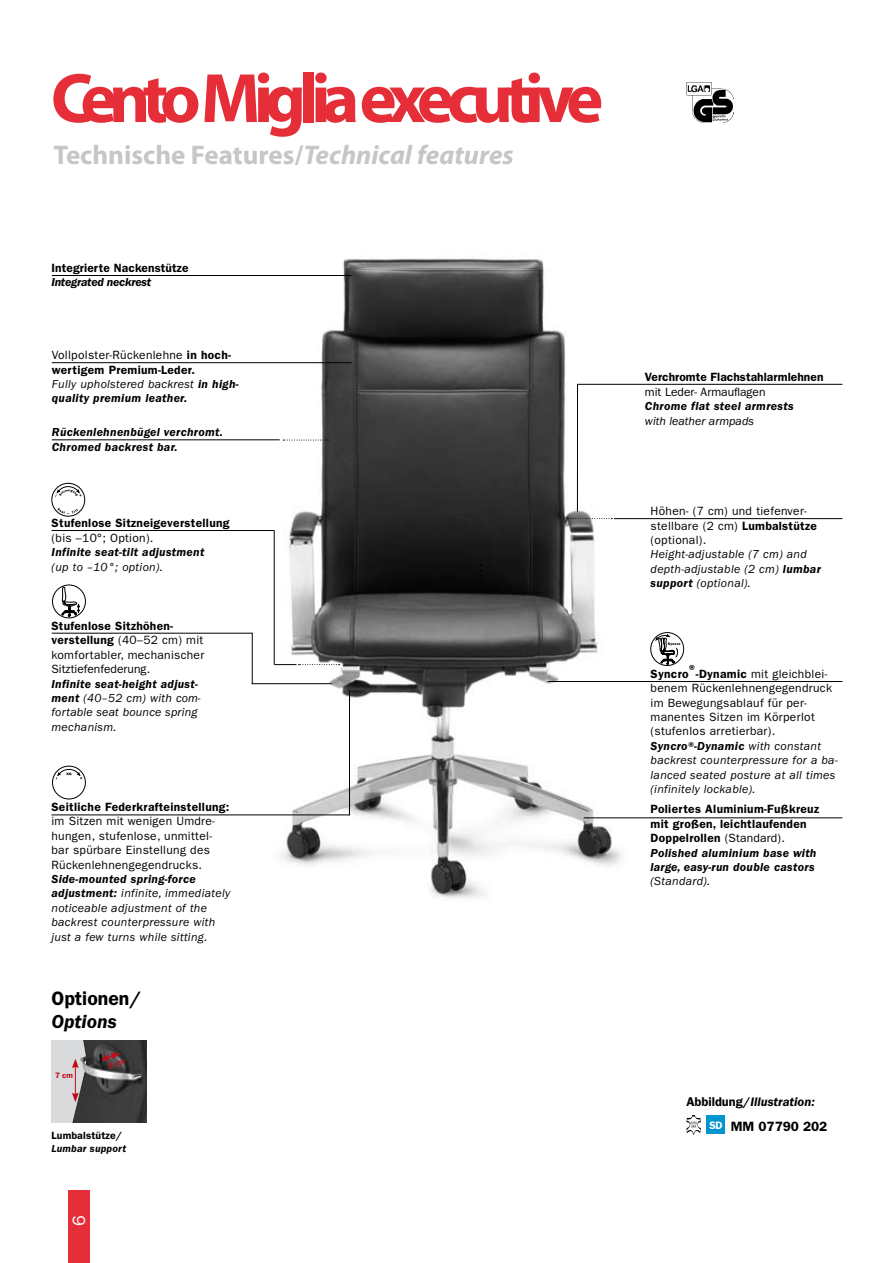
<style>
.page{position:relative;width:893px;height:1263px;background:#fff}
.page>*{position:absolute;margin:0;border:0;box-sizing:border-box;transform-origin:0 0}
.t1{font:700 70.5px "Myriad Pro";letter-spacing:-.11em;color:#e52e37}
.t2{font:700 27px "Myriad Pro";color:#c4c6c7}
.t3{font:600 19.5px "Franklin Gothic LT";color:#000}
.t4{font:italic 600 19.5px "Franklin Gothic LT";color:#000}
.t5{font:600 13.5px "Franklin Gothic LT";color:#000}
.t6{font:italic 600 12.75px "Franklin Gothic LT";color:#000}
.t7{font:12px/14.4px "Franklin Gothic LT";letter-spacing:.025em;color:#000}
.t8{font:600 12px/14.4px "Franklin Gothic LT";letter-spacing:.025em;color:#000}
.t9{font:italic 12px/14.4px "Franklin Gothic LT";letter-spacing:.025em;color:#000}
.t10{font:italic 600 12px/14.4px "Franklin Gothic LT";letter-spacing:.025em;color:#000}
.t11{font:600 12px "Franklin Gothic LT";letter-spacing:.005em;color:#000}
.t12{font:12px "Franklin Gothic LT";color:#000}
.t13{font:italic 12px "Franklin Gothic LT";color:#000}
.t14{font:italic 600 12px "Franklin Gothic LT";letter-spacing:-.02em;color:#000}
.t15{font:600 10.5px "Franklin Gothic LT";letter-spacing:.015em;color:#000}
.t16{font:italic 600 10.5px "Franklin Gothic LT";letter-spacing:.015em;color:#000}
.t17{font:600 7.95px "Franklin Gothic LT";color:#c10b19}
.s1{font-style:italic}
.s2{font-weight:400}
.s3{font-weight:400;font-style:italic}
.s4{font-weight:600}
.s5{font-weight:600;font-style:italic}
.s6{font-style:normal}
.s7{font-size:10.8px;color:#fff}
</style>
<div class="page">
<div style="left:68px;top:1191px;width:21px;height:72px;background:#e52e37"></div>
<img style="left:214px;top:258px;width:460px;height:640px">
<div style="left:51px;top:1040px;width:95px;height:82px;background:#d9dadb"></div>
<img style="left:72px;top:1040px;width:74px;height:82px">
<svg style="left:72px;top:1059px;width:7px;height:43px"></svg>
<hr style="left:577px;top:384px;width:265px;height:1px;background:#000">
<hr style="left:51px;top:814px;width:299px;height:1px;background:#000">
<hr style="left:577px;top:384px;width:1px;height:128px;background:#000">
<hr style="left:52px;top:362px;width:300px;height:1px;background:#000">
<hr style="left:548px;top:681px;width:294px;height:1px;background:#000">
<hr style="left:584px;top:817px;width:258px;height:1px;background:#000">
<hr style="left:51px;top:530px;width:223px;height:1px;background:#000">
<hr style="left:614px;top:518px;width:228px;height:1px;background:#000">
<hr style="left:52px;top:439px;width:228px;height:1px;background:#000">
<hr style="left:52px;top:633px;width:201px;height:1px;background:#000">
<svg style="left:480px;top:564px;width:1px;height:13px"></svg>
<img style="left:686px;top:82px;width:48px;height:41px">
<img style="left:686px;top:1115px;width:15px;height:19px">
<div style="left:707px;top:1115px;width:18px;height:18px;background:#0095ce"></div>
<div style="left:651px;top:632px;width:33px;height:34px;border:1px solid #000;border-radius:50%"></div>
<svg style="left:656px;top:634px;width:24px;height:31px"></svg>
<svg style="left:52px;top:585px;width:34px;height:33px"></svg>
<div style="left:52px;top:483px;width:33px;height:33px;border:1px solid #000;border-radius:50%"></div>
<svg style="left:55px;top:486px;width:27px;height:11px"></svg>
<svg style="left:57px;top:508px;width:21px;height:6px"></svg>
<div style="left:52px;top:766px;width:34px;height:33px;border:1px solid #000;border-radius:50%"></div>
<svg style="left:56px;top:769px;width:26px;height:10px"></svg>
<hr style="left:349px;top:691px;width:1px;height:124px;background:#000">
<svg style="left:283px;top:440px;width:45px;height:1px"></svg>
<svg style="left:567px;top:518px;width:45px;height:1px"></svg>
<hr style="left:274px;top:530px;width:1px;height:135px;background:#000">
<svg style="left:274px;top:664px;width:66px;height:1px"></svg>
<hr style="left:52px;top:275px;width:300px;height:1px;background:#000">
<hr style="left:252px;top:633px;width:1px;height:51px;background:#000">
<hr style="left:252px;top:683px;width:80px;height:1px;background:#000">
<svg style="left:100px;top:1053px;width:26px;height:16px"></svg>
<h1 class="t1" style="left:51px;top:52px;width:554px">Cento Miglia executive</h1>
<h2 class="t2" style="left:53px;top:138px;width:462px">Technische Features/<span class="s1">Technical features</span></h2>
<p class="t8" style="left:51px;top:260px;width:139px">Integrierte Nackenstütze</p>
<p class="t14" style="left:51px;top:275px;width:101px">Integrated neckrest</p>
<p class="t8" style="left:52px;top:348px;width:189px"><span class="s2">Vollpolster-Rückenlehne</span> in hoch&shy;wertigem Premium-Leder.<br><span class="s3">Fully upholstered backrest</span> <span class="s1">in high&shy;quality premium leather.</span></p>
<p class="t10" style="left:52px;top:425px;width:173px">Rückenlehnenbügel verchromt.<br>Chromed backrest bar.</p>
<p class="t8" style="left:52px;top:516px;width:180px">Stufenlose Sitzneigeverstellung</p>
<p class="t7" style="left:52px;top:531px;width:103px">(bis –10°; Option).</p>
<p class="t10" style="left:52px;top:545px;width:154px">Infinite seat-tilt adjustment</p>
<p class="t9" style="left:52px;top:559px;width:113px">(up to –10°; option).</p>
<p class="t7" style="left:51px;top:619px;width:154px"><span class="s4">Stufenlose Sitzhöhen&shy;verstellung</span> (40–52 cm) mit komfortabler, mechanischer<br>Sitztiefenfederung.</p>
<p class="t9" style="left:51px;top:676px;width:151px"><span class="s4">Infinite seat-height adjust&shy;ment</span> (40–52 cm) with com&shy;fortable seat bounce spring mechanism.</p>
<p class="t8" style="left:51px;top:800px;width:180px">Seitliche Federkrafteinstellung:</p>
<p class="t7" style="left:51px;top:814px;width:165px">im Sitzen mit wenigen Umdre&shy;hungen, stufenlose, unmittel&shy;bar spürbare Einstellung des<br>Rückenlehnengegendrucks.</p>
<p class="t9" style="left:51px;top:872px;width:180px"><span class="s4">Side-mounted spring-force adjustment:</span> infinite, immediately noticeable adjustment of the backrest counterpressure with just a few turns while sitting.</p>
<h3 class="t3" style="left:51px;top:986px;width:91px">Optionen/</h3>
<h3 class="t4" style="left:51px;top:1011px;width:67px">Options</h3>
<p class="t17" style="left:55px;top:1070px;width:19px">7 cm</p>
<p class="t15" style="left:51px;top:1129px;width:72px">Lumbalstütze/</p>
<p class="t16" style="left:51px;top:1142px;width:76px">Lumbar support</p>
<p class="t11" style="left:645px;top:370px;width:180px">Verchromte Flachstahlarmlehnen</p>
<p class="t12" style="left:645px;top:385px;width:122px">mit Leder- Armauflagen</p>
<p class="t10" style="left:645px;top:399px;width:150px">Chrome flat steel armrests</p>
<p class="t13" style="left:645px;top:414px;width:111px">with leather armpads</p>
<p class="t7" style="left:651px;top:504px;width:168px">Höhen- (7 cm) und tiefenver&shy;stellbare (2 cm) <span class="s4">Lumbalstütze </span>(optional).</p>
<p class="t9" style="left:651px;top:547px;width:172px">Height-adjustable (7 cm) and depth-adjustable (2 cm) <span class="s4">lumbar support</span> (optional).</p>
<p class="t7" style="left:651px;top:666px;width:189px"><span class="s4">Syncro</span><sup>®</sup><span class="s4">-Dynamic</span> mit gleichblei&shy;benem Rückenlehnengegendruck im Bewegungsablauf für per&shy;manentes Sitzen im Körperlot (stufenlos arretierbar).<br><span class="s5">Syncro®-Dynamic</span> <span class="s1">with constant backrest counterpressure for a ba&shy;lanced seated posture at all times (infinitely lockable).</span></p>
<p class="t8" style="left:651px;top:802px;width:170px">Poliertes Aluminium-Fußkreuz mit großen, leichtlaufenden<br>Doppelrollen <span class="s2">(Standard).<br></span><span class="s1">Polished aluminium base with large, easy-run double castors</span></p>
<p class="t9" style="left:651px;top:874px;width:61px">(Standard).</p>
<p class="t6" style="left:686px;top:1095px;width:130px"><span class="s6">Abbildung/</span>Illustration:</p>
<p class="t5" style="left:709px;top:1118px;width:119px"><span class="s7">SD</span> MM 07790 202</p>
</div>
